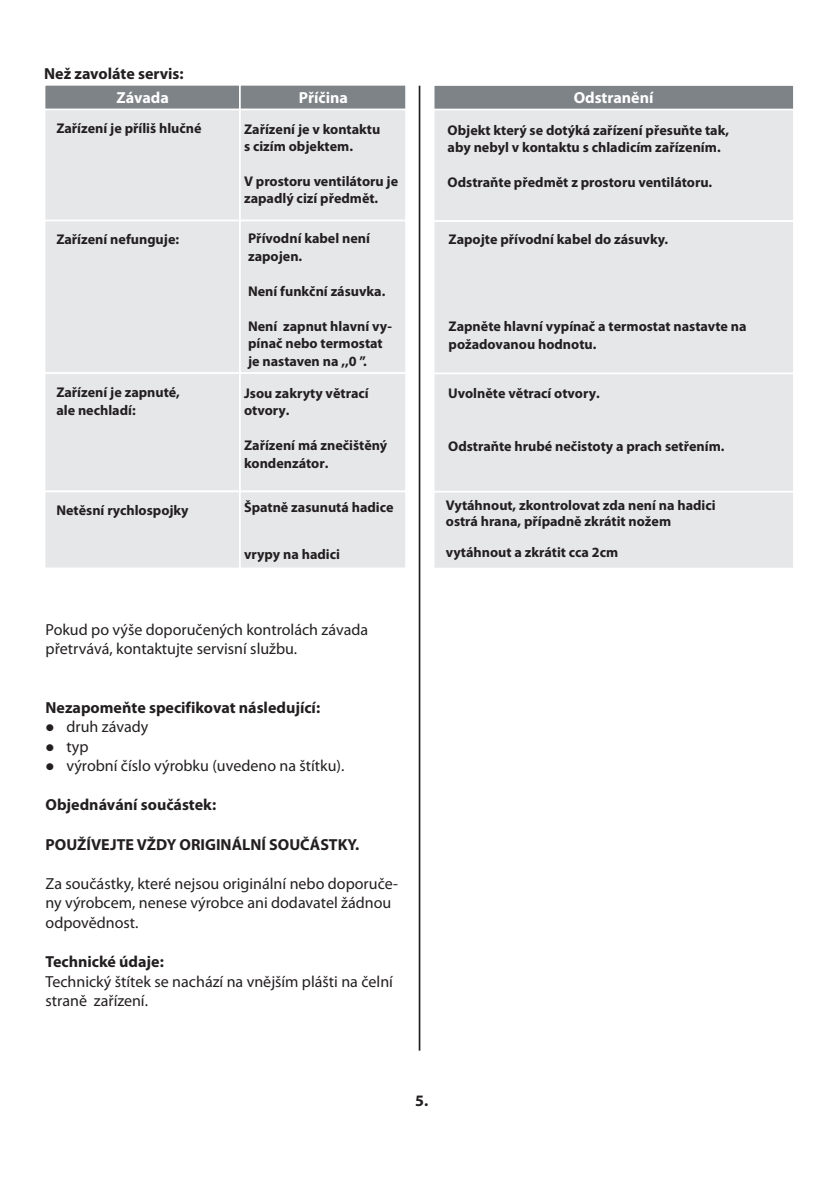
<style>
.page{position:relative;width:840px;height:1191px;background:#fff}
.page>*{position:absolute;margin:0;border:0;box-sizing:border-box;transform-origin:0 0}
.t1{font:16px/19.2px "Myriad Pro";color:#231f20}
.t2{font:700 16px "Myriad Pro";color:#231f20}
.t3{font:700 16px "Myriad Pro";color:#fff}
.t4{font:700 14.2px/17.4px "Myriad Pro";color:#231f20}
</style>
<div class="page">
<hr style="left:418px;top:86px;width:2px;height:964px;background:#231f20">
<svg style="left:45px;top:85px;width:361px;height:483px;background:#e1e2e4"></svg>
<div style="left:434px;top:85px;width:360px;height:23px;background:#7d8387"></div>
<div style="left:434px;top:108px;width:359px;height:111px;background:#e6e7e9"></div>
<div style="left:434px;top:219px;width:359px;height:153px;background:#e6e7e9"></div>
<div style="left:434px;top:372px;width:359px;height:118px;background:#e6e7e9"></div>
<div style="left:434px;top:490px;width:359px;height:78px;background:#e6e7e9"></div>
<p class="t2" style="left:44px;top:67px;width:141px">Než zavoláte servis:</p>
<p class="t3" style="left:116px;top:91px;width:54px">Závada</p>
<p class="t3" style="left:298px;top:91px;width:51px">Příčina</p>
<p class="t4" style="left:56px;top:120px;width:147px">Zařízení je příliš hlučné</p>
<p class="t4" style="left:244px;top:121px;width:138px">Zařízení je v kontaktu s cizím objektem.</p>
<p class="t4" style="left:244px;top:174px;width:155px">V prostoru ventilátoru je zapadlý cizí předmět.</p>
<p class="t4" style="left:56px;top:231px;width:124px">Zařízení nefunguje:</p>
<p class="t4" style="left:248px;top:231px;width:123px">Přívodní kabel není zapojen.</p>
<p class="t4" style="left:248px;top:284px;width:139px">Není funkční zásuvka.</p>
<p class="t4" style="left:248px;top:319px;width:145px">Není zapnut hlavní vy&shy;pínač nebo termostat je nastaven na ,,0 ”.</p>
<p class="t4" style="left:56px;top:385px;width:125px">Zařízení je zapnuté, ale nechladí:</p>
<p class="t4" style="left:56px;top:502px;width:134px">Netěsní rychlospojky</p>
<p class="t4" style="left:244px;top:385px;width:126px">Jsou zakryty větrací otvory.</p>
<p class="t4" style="left:244px;top:438px;width:145px">Zařízení má znečištěný kondenzátor.</p>
<p class="t4" style="left:244px;top:499px;width:151px">Špatně zasunutá hadice</p>
<p class="t4" style="left:244px;top:546px;width:97px">vrypy na hadici</p>
<p class="t1" style="left:46px;top:621px;width:324px">Pokud po výše doporučených kontrolách závada přetrvává, kontaktujte servisní službu.</p>
<p class="t2" style="left:46px;top:701px;width:276px">Nezapomeňte specifikovat následující:</p>
<p class="t1" style="left:46px;top:718px;width:104px">● druh závady</p>
<p class="t1" style="left:46px;top:738px;width:45px">● typ</p>
<p class="t1" style="left:46px;top:757px;width:300px">● výrobní číslo výrobku (uvedeno na štítku).</p>
<p class="t2" style="left:46px;top:798px;width:172px">Objednávání součástek:</p>
<p class="t2" style="left:46px;top:838px;width:315px">POUŽÍVEJTE VŽDY ORIGINÁLNÍ SOUČÁSTKY.</p>
<p class="t1" style="left:45px;top:875px;width:354px">Za součástky, které nejsou originální nebo doporuče&shy;ny výrobcem, nenese výrobce ani dodavatel žádnou odpovědnost.</p>
<p class="t2" style="left:45px;top:955px;width:120px">Technické údaje:</p>
<p class="t1" style="left:45px;top:973px;width:349px">Technický štítek se nachází na vnějším plášti na čelní straně zařízení.</p>
<p class="t3" style="left:573px;top:91px;width:81px">Odstranění</p>
<p class="t4" style="left:447px;top:122px;width:283px">Objekt který se dotýká zařízení přesuňte tak, aby nebyl v kontaktu s chladicím zařízením.</p>
<p class="t4" style="left:447px;top:175px;width:266px">Odstraňte předmět z prostoru ventilátoru.</p>
<p class="t4" style="left:448px;top:232px;width:221px">Zapojte přívodní kabel do zásuvky.</p>
<p class="t4" style="left:448px;top:319px;width:299px">Zapněte hlavní vypínač a termostat nastavte na požadovanou hodnotu.</p>
<p class="t4" style="left:448px;top:386px;width:153px">Uvolněte větrací otvory.</p>
<p class="t4" style="left:448px;top:438px;width:278px">Odstraňte hrubé nečistoty a prach setřením.</p>
<p class="t4" style="left:445px;top:498px;width:271px;line-height:15.8px">Vytáhnout, zkontrolovat zda není na hadici ostrá hrana, případně zkrátit nožem</p>
<p class="t4" style="left:445px;top:545px;width:174px">vytáhnout a zkrátit cca 2cm</p>
<p class="t2" style="left:415px;top:1093px;width:15px">5.</p>
</div>
